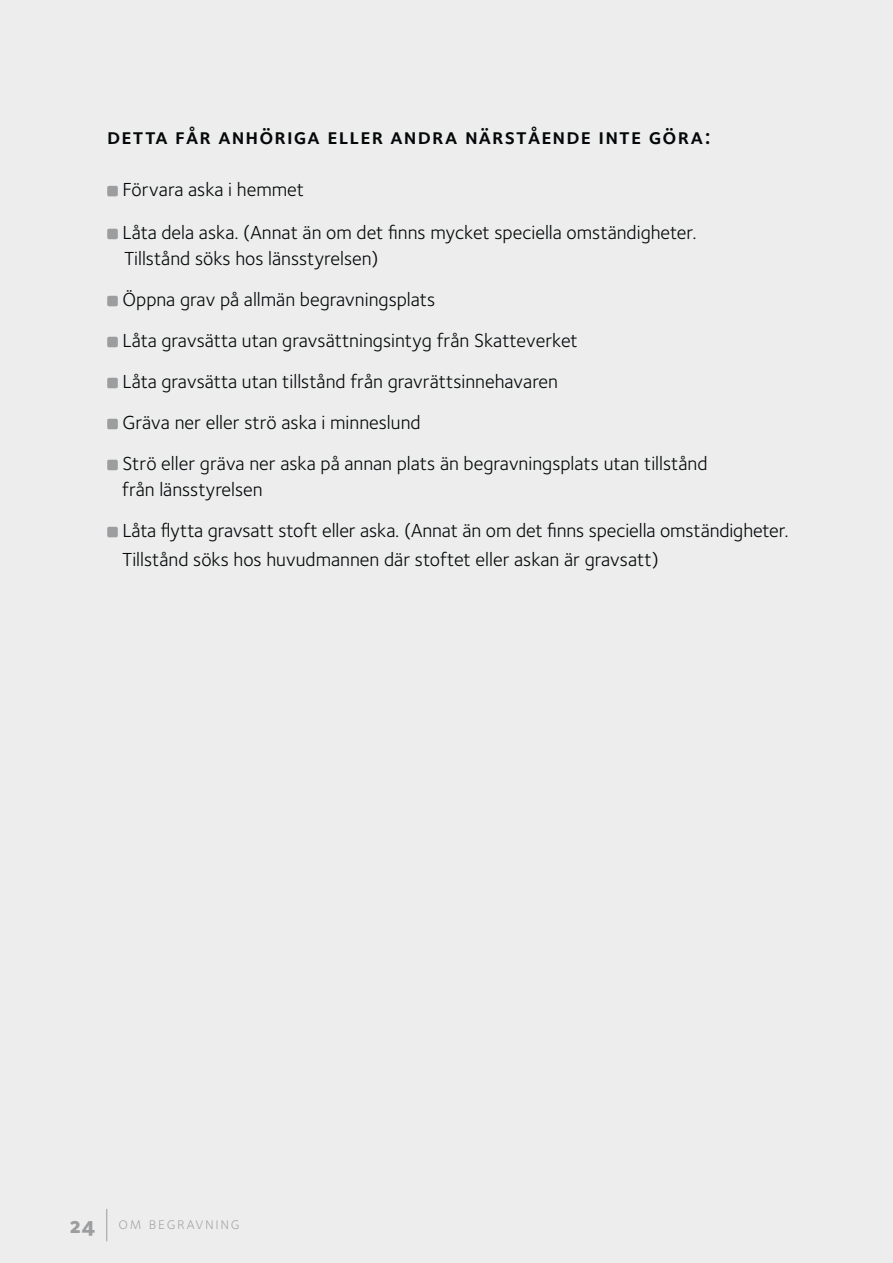
<style>
.page{position:relative;width:893px;height:1263px;background:#ededed}
.page>*{position:absolute;margin:0;border:0;box-sizing:border-box;transform-origin:0 0}
.t1{font:22.35px "Foundry Sterling Demi Expert";letter-spacing:.05em;color:#040809}
.t2{font:19.5px/41px "Foundry Sterling";color:#040809}
.t3{font:16.8px "Foundry Sterling Light Expert";letter-spacing:.1em;color:#9c9d9f}
.t4{font:16.8px "Foundry Sterling Book Expert";color:#9c9d9f}
.s1{font-family:"Foundry Sterling Extra Bold OSF";font-size:22.35px}
</style>
<div class="page">
<div style="left:107px;top:186px;width:11px;height:10px;background:#9c9d9f;border-radius:2px"></div>
<div style="left:107px;top:229px;width:11px;height:10px;background:#9c9d9f;border-radius:2px"></div>
<div style="left:107px;top:296px;width:11px;height:10px;background:#9c9d9f;border-radius:2px"></div>
<div style="left:107px;top:337px;width:11px;height:10px;background:#9c9d9f;border-radius:2px"></div>
<div style="left:107px;top:378px;width:11px;height:10px;background:#9c9d9f;border-radius:2px"></div>
<div style="left:107px;top:419px;width:11px;height:10px;background:#9c9d9f;border-radius:2px"></div>
<div style="left:107px;top:460px;width:11px;height:10px;background:#9c9d9f;border-radius:2px"></div>
<div style="left:107px;top:527px;width:11px;height:10px;background:#9c9d9f;border-radius:2px"></div>
<hr style="left:106px;top:1209px;width:1px;height:32px;background:#9c9d9f">
<p class="t1" style="left:107px;top:123px;width:605px">detta får anhöriga eller andra närstående inte göra:</p>
<p class="t2" style="left:122px;top:169px;width:576px;line-height:42.9px">Förvara aska i hemmet<br>Låta dela aska. (Annat än om det finns mycket speciella omständigheter.</p>
<p class="t2" style="left:122px;top:239px;width:586px">Tillstånd söks hos länsstyrelsen)<br>Öppna grav på allmän begravningsplats<br>Låta gravsätta utan gravsättningsintyg från Skatteverket<br>Låta gravsätta utan tillstånd från gravrättsinnehavaren<br>Gräva ner eller strö aska i minneslund<br>Strö eller gräva ner aska på annan plats än begravningsplats utan tillstånd</p>
<p class="t2" style="left:122px;top:470px;width:668px">från länsstyrelsen<br>Låta flytta gravsatt stoft eller aska. (Annat än om det finns speciella omständigheter.</p>
<p class="t2" style="left:122px;top:540px;width:538px">Tillstånd söks hos huvudmannen där stoftet eller askan är gravsatt)</p>
<p class="t4" style="left:207px;top:1214px;width:37px">ning</p>
<p class="t3" style="left:70px;top:1214px;width:171px"><span class="s1">24</span> om begravning</p>
</div>
